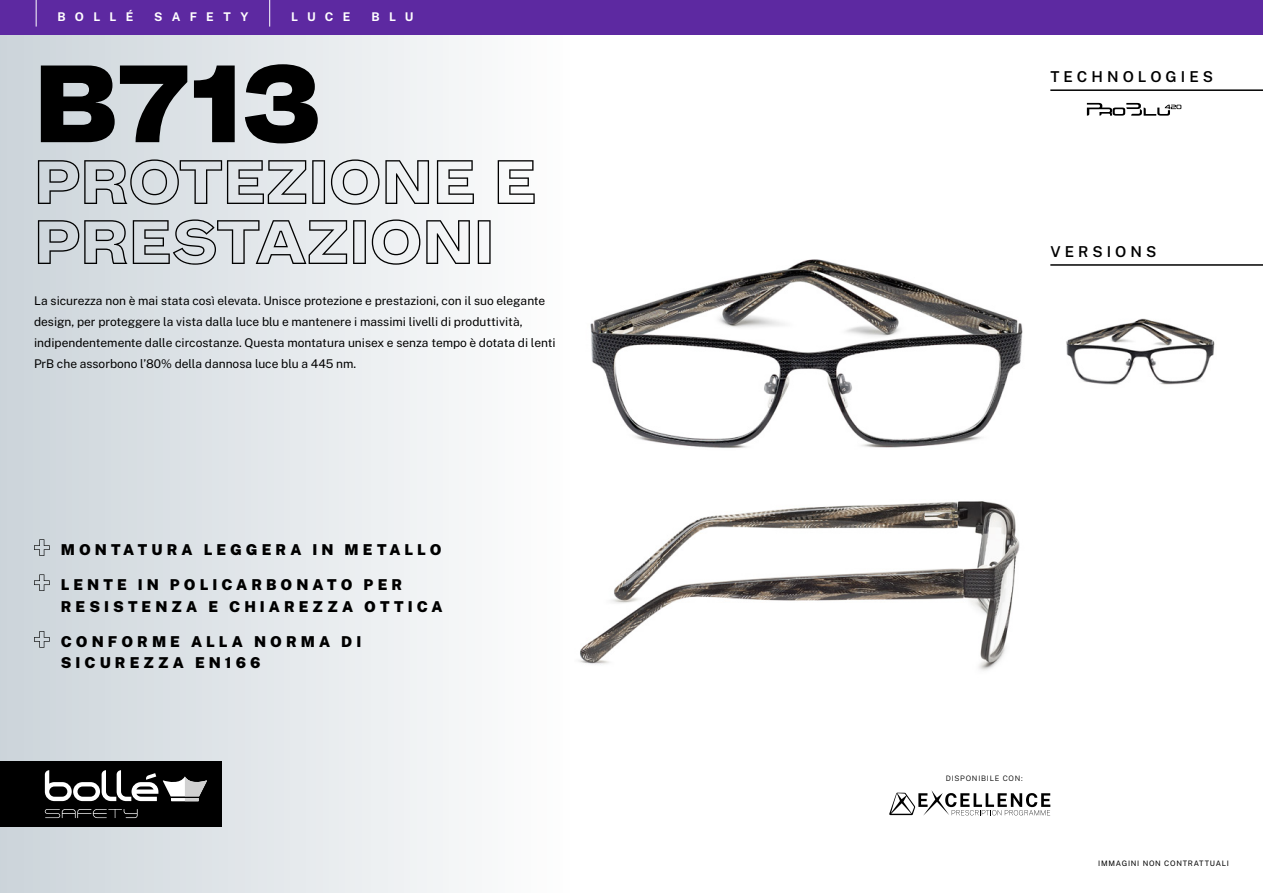
<style>
.page{position:relative;width:1263px;height:893px;background:#fff}
.page>*{position:absolute;margin:0;border:0;box-sizing:border-box;transform-origin:0 0}
.t1{font:900 105px "Mint Grotesk V1.1";color:#000}
.t2{font:60px/60px "Mint Grotesk Outline";color:#000}
.t3{font:900 15px/21.6px "Public Sans";letter-spacing:.27em;color:#000}
.t4{font:600 15px "Public Sans";letter-spacing:.27em;color:#000}
.t5{font:12px/21px "Public Sans";color:#000}
.t6{font:700 12px "Public Sans";letter-spacing:.77em;color:#fff}
.t7{font:7.5px "Public Sans";letter-spacing:.1em;color:#000}
.t8{font:300 7.5px "Public Sans";letter-spacing:.1em;color:#000}
</style>
<div class="page">
<div style="left:0;top:0;width:1263px;height:893px;background:linear-gradient(to right,#dae0e5,#fff)"></div>
<img style="left:558px;top:242px;width:492px;height:232px">
<img style="left:558px;top:476px;width:492px;height:231px">
<img style="left:1055px;top:313px;width:169px;height:79px">
<div style="left:0;top:0;width:1263px;height:34px;background:#5d29a1"></div>
<svg style="left:1087px;top:103px;width:94px;height:13px"></svg>
<div style="left:0;top:761px;width:222px;height:66px;background:#000"></div>
<svg style="left:45px;top:809px;width:93px;height:9px"></svg>
<svg style="left:45px;top:770px;width:162px;height:31px"></svg>
<svg style="left:34px;top:539px;width:16px;height:17px"></svg>
<svg style="left:34px;top:574px;width:16px;height:17px"></svg>
<svg style="left:34px;top:631px;width:16px;height:17px"></svg>
<svg style="left:889px;top:790px;width:161px;height:26px"></svg>
<hr style="left:1050px;top:264px;width:213px;height:2px;background:#000">
<hr style="left:1050px;top:89px;width:213px;height:2px;background:#000">
<svg style="left:36px;top:0;width:1px;height:27px"></svg>
<svg style="left:269px;top:0;width:1px;height:27px"></svg>
<p class="t6" style="left:58px;top:8px;width:77px">BOLLÉ</p>
<p class="t6" style="left:154px;top:8px;width:96px">SAFETY</p>
<p class="t6" style="left:291px;top:8px;width:61px">LUCE</p>
<p class="t6" style="left:371px;top:8px;width:44px">BLU</p>
<h1 class="t1" style="left:34px;top:38px;width:288px">B713</h1>
<h2 class="t2" style="left:34px;top:152px;width:504px">PROTEZIONE E<br>PRESTAZIONI</h2>
<p class="t5" style="left:34px;top:289px;width:523px">La sicurezza non è mai stata così elevata. Unisce protezione e prestazioni, con il suo elegante design, per proteggere la vista dalla luce blu e mantenere i massimi livelli di produttività, indipendentemente dalle circostanze. Questa montatura unisex e senza tempo è dotata di lenti PrB che assorbono l’80% della dannosa luce blu a 445 nm.</p>
<p class="t3" style="left:61px;top:538px;width:382px">MONTATURA LEGGERA IN METALLO</p>
<p class="t3" style="left:61px;top:573px;width:383px">LENTE IN POLICARBONATO PER<br>RESISTENZA E CHIAREZZA OTTICA</p>
<p class="t3" style="left:61px;top:629px;width:302px">CONFORME ALLA NORMA DI<br>SICUREZZA EN166</p>
<p class="t4" style="left:1050px;top:66px;width:164px">TECHNOLOGIES</p>
<p class="t4" style="left:1050px;top:240px;width:107px">VERSIONS</p>
<p class="t8" style="left:946px;top:773px;width:78px">DISPONIBILE CON:</p>
<p class="t7" style="left:1098px;top:858px;width:132px">IMMAGINI NON CONTRATTUALI</p>
</div>
